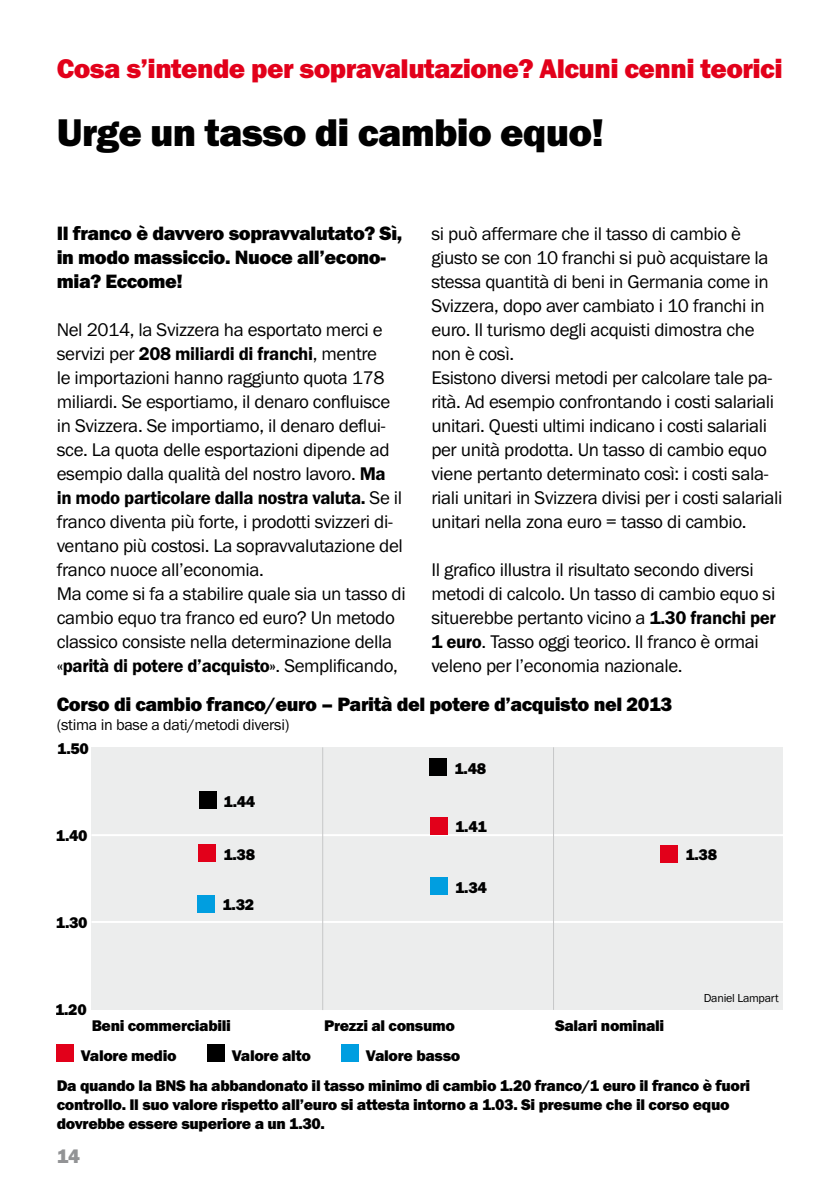
<style>
.page{position:relative;width:840px;height:1191px;background:#fff}
.page>*{position:absolute;margin:0;border:0;box-sizing:border-box;transform-origin:0 0}
.t1{font:40px "Franklin Got URWT Hea";letter-spacing:-.02em;color:#000}
.t2{font:28px "Franklin Got URWT Hea";letter-spacing:-.02em;color:#e2001a}
.t3{font:20px/24px "Franklin Got URWT Hea";letter-spacing:-.02em;color:#000}
.t4{font:20px "Franklin Got URWT Hea";color:#929395}
.t5{font:19px/24px "Franklin Got URWT Boo";letter-spacing:-.02em;color:#000}
.t6{font:19px "Franklin Got URWT Dem";letter-spacing:-.02em;color:#000}
.t7{font:16px/30.4px "Franklin Got URWT Hea";letter-spacing:-.02em;color:#000}
.t8{font:16px "Franklin Got URWT Boo";letter-spacing:-.02em;color:#000}
.t9{font:12px "Franklin Got URWT Boo";letter-spacing:-.02em;color:#000}
.s1{font-family:"Franklin Got URWT Boo"}
.s2{font-family:"Franklin Got URWT Dem"}
</style>
<div class="page">
<div style="left:57px;top:1044px;width:17px;height:17px;background:#e2001a"></div>
<div style="left:208px;top:1044px;width:17px;height:17px;background:#000"></div>
<div style="left:342px;top:1044px;width:17px;height:17px;background:#009ee0"></div>
<div style="left:91px;top:747px;width:691px;height:262px;background:#eceded"></div>
<hr style="left:91px;top:921px;width:691px;height:2px;background:#fff">
<hr style="left:91px;top:834px;width:691px;height:2px;background:#fff">
<div style="left:199px;top:792px;width:17px;height:17px;background:#000"></div>
<div style="left:199px;top:845px;width:17px;height:17px;background:#e2001a"></div>
<div style="left:198px;top:895px;width:17px;height:17px;background:#009ee0"></div>
<div style="left:429px;top:758px;width:17px;height:17px;background:#000"></div>
<div style="left:430px;top:817px;width:17px;height:17px;background:#e2001a"></div>
<div style="left:430px;top:878px;width:17px;height:17px;background:#009ee0"></div>
<div style="left:660px;top:845px;width:17px;height:17px;background:#e2001a"></div>
<hr style="left:552px;top:747px;width:1px;height:263px;background:#c6c7c8">
<hr style="left:322px;top:747px;width:1px;height:263px;background:#c6c7c8">
<h2 class="t2" style="left:57px;top:52px;width:727px">Cosa s’intende per sopravalutazione? Alcuni cenni teorici</h2>
<h1 class="t1" style="left:57px;top:109px;width:548px">Urge un tasso di cambio equo!</h1>
<p class="t3" style="left:57px;top:221px;width:347px">Il franco è davvero sopravvalutato? Sì, in modo massiccio. Nuoce all’econo&shy;mia? Eccome!</p>
<p class="t5" style="left:57px;top:318px;width:327px">Nel 2014, la Svizzera ha esportato merci e</p>
<p class="t6" style="left:57px;top:343px;width:321px"><span class="s1">servizi per</span> 208 miliardi di franchi<span class="s1">, mentre</span></p>
<p class="t5" style="left:57px;top:366px;width:335px">le importazioni hanno raggiunto quota 178 miliardi. Se esportiamo, il denaro confluisce in Svizzera. Se importiamo, il denaro deflui&shy;sce. La quota delle esportazioni dipende ad esempio dalla qualità del nostro lavoro. <span class="s2">Ma</span></p>
<p class="t6" style="left:57px;top:487px;width:347px">in modo particolare dalla nostra valuta. <span class="s1">Se il</span></p>
<p class="t5" style="left:57px;top:510px;width:350px">franco diventa più forte, i prodotti svizzeri di&shy;ventano più costosi. La sopravvalutazione del franco nuoce all’economia.<br>Ma come si fa a stabilire quale sia un tasso di cambio equo tra franco ed euro? Un metodo classico consiste nella determinazione della</p>
<p class="t6" style="left:57px;top:655px;width:342px">«parità di potere d’acquisto»<span class="s1">. Semplificando,</span></p>
<p class="t5" style="left:431px;top:222px;width:352px">si può affermare che il tasso di cambio è giusto se con 10 franchi si può acquistare la stessa quantità di beni in Germania come in Svizzera, dopo aver cambiato i 10 franchi in euro. Il turismo degli acquisti dimostra che non è così.<br>Esistono diversi metodi per calcolare tale pa&shy;rità. Ad esempio confrontando i costi salariali unitari. Questi ultimi indicano i costi salariali per unità prodotta. Un tasso di cambio equo viene pertanto determinato così: i costi sala&shy;riali unitari in Svizzera divisi per i costi salariali unitari nella zona euro = tasso di cambio.</p>
<p class="t5" style="left:431px;top:558px;width:346px">Il grafico illustra il risultato secondo diversi metodi di calcolo. Un tasso di cambio equo si situerebbe pertanto vicino a <span class="s2">1.30 franchi per 1 euro</span>. Tasso oggi teorico. Il franco è ormai veleno per l’economia nazionale.</p>
<p class="t3" style="left:57px;top:692px;width:616px">Corso di cambio franco/euro – Parità del potere d’acquisto nel 2013</p>
<p class="t8" style="left:57px;top:716px;width:234px">(stima in base a dati/metodi diversi)</p>
<p class="t7" style="left:57px;top:734px;width:33px">1.50</p>
<p class="t7" style="left:56px;top:820px;width:33px">1.40</p>
<p class="t7" style="left:56px;top:907px;width:33px">1.30</p>
<p class="t7" style="left:223px;top:786px;width:33px">1.44</p>
<p class="t7" style="left:223px;top:839px;width:33px">1.38</p>
<p class="t7" style="left:222px;top:889px;width:33px">1.32</p>
<p class="t7" style="left:454px;top:753px;width:33px">1.48</p>
<p class="t7" style="left:455px;top:811px;width:33px">1.41</p>
<p class="t7" style="left:455px;top:872px;width:33px">1.34</p>
<p class="t7" style="left:685px;top:839px;width:33px">1.38</p>
<p class="t7" style="left:55px;top:994px;width:33px">1.20</p>
<p class="t7" style="left:92px;top:1010px;width:141px">Beni commerciabili</p>
<p class="t7" style="left:324px;top:1010px;width:132px">Prezzi al consumo</p>
<p class="t7" style="left:554px;top:1010px;width:111px">Salari nominali</p>
<p class="t9" style="left:703px;top:991px;width:76px">Daniel Lampart</p>
<p class="t7" style="left:81px;top:1040px;width:97px">Valore medio</p>
<p class="t7" style="left:232px;top:1040px;width:80px">Valore alto</p>
<p class="t7" style="left:57px;top:1040px;width:694px;text-indent:309px">Valore basso<br>Da quando la BNS ha abbandonato il tasso minimo di cambio 1.20 franco/1 euro il franco è fuori</p>
<p class="t7" style="left:57px;top:1095px;width:674px;line-height:19px">controllo. Il suo valore rispetto all’euro si attesta intorno a 1.03. Si presume che il corso equo dovrebbe essere superiore a un 1.30.</p>
<p class="t4" style="left:57px;top:1144px;width:25px">14</p>
</div>
